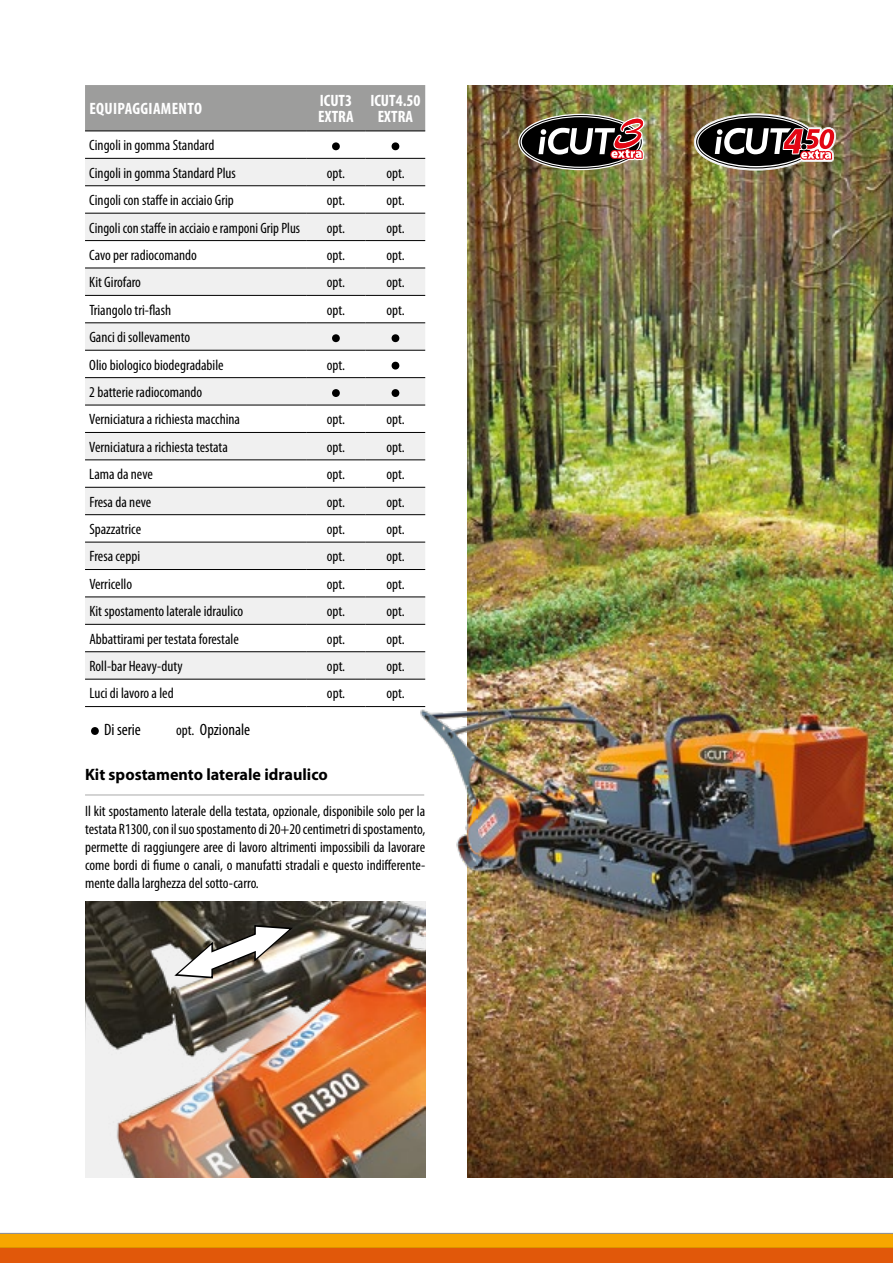
<style>
.page{position:relative;width:893px;height:1263px;background:#fff}
.page>*{position:absolute;margin:0;border:0;box-sizing:border-box;transform-origin:0 0}
.t1{font:700 16.5px "Myriad Pro";color:#000}
.t2{font:700 condensed 16.5px/16.5px "Myriad Pro";color:#fff}
.t3{font:condensed 16.5px "Myriad Pro";color:#000}
.t4{font:700 condensed 16.5px "Myriad Pro";letter-spacing:.02em;color:#fff}
.t5{font:condensed 15px/18px "Myriad Pro";color:#000}
.s1{font-size:15px}
</style>
<div class="page">
<div style="left:0;top:1232px;width:893px;height:31px;background:linear-gradient(to right,#f7a600,#f7a600)"></div>
<div style="left:0;top:1235px;width:893px;height:28px;background:#f7a600"></div>
<div style="left:0;top:1247px;width:893px;height:16px;background:#e1580a"></div>
<img style="left:468px;top:85px;width:425px;height:1093px">
<div style="left:85px;top:85px;width:340px;height:46px;background:#9d9d9c"></div>
<svg style="left:85px;top:159px;width:340px;height:520px;fill:#f0f0f0"></svg>
<hr style="left:85px;top:131px;width:221px;height:1px;background:#000">
<hr style="left:306px;top:131px;width:60px;height:1px;background:#000">
<hr style="left:366px;top:131px;width:59px;height:1px;background:#000">
<hr style="left:85px;top:158px;width:221px;height:1px;background:#000">
<hr style="left:306px;top:158px;width:60px;height:1px;background:#000">
<hr style="left:366px;top:158px;width:59px;height:1px;background:#000">
<hr style="left:85px;top:185px;width:221px;height:1px;background:#000">
<hr style="left:306px;top:185px;width:60px;height:1px;background:#000">
<hr style="left:366px;top:185px;width:59px;height:1px;background:#000">
<hr style="left:85px;top:213px;width:221px;height:1px;background:#000">
<hr style="left:306px;top:213px;width:60px;height:1px;background:#000">
<hr style="left:366px;top:213px;width:59px;height:1px;background:#000">
<hr style="left:85px;top:240px;width:221px;height:1px;background:#000">
<hr style="left:306px;top:240px;width:60px;height:1px;background:#000">
<hr style="left:366px;top:240px;width:59px;height:1px;background:#000">
<hr style="left:85px;top:268px;width:221px;height:1px;background:#000">
<hr style="left:306px;top:268px;width:60px;height:1px;background:#000">
<hr style="left:366px;top:268px;width:59px;height:1px;background:#000">
<hr style="left:85px;top:295px;width:221px;height:1px;background:#000">
<hr style="left:306px;top:295px;width:60px;height:1px;background:#000">
<hr style="left:366px;top:295px;width:59px;height:1px;background:#000">
<hr style="left:85px;top:322px;width:221px;height:1px;background:#000">
<hr style="left:306px;top:322px;width:60px;height:1px;background:#000">
<hr style="left:366px;top:322px;width:59px;height:1px;background:#000">
<hr style="left:85px;top:350px;width:221px;height:1px;background:#000">
<hr style="left:306px;top:350px;width:60px;height:1px;background:#000">
<hr style="left:366px;top:350px;width:59px;height:1px;background:#000">
<hr style="left:85px;top:377px;width:221px;height:1px;background:#000">
<hr style="left:306px;top:377px;width:60px;height:1px;background:#000">
<hr style="left:366px;top:377px;width:59px;height:1px;background:#000">
<hr style="left:85px;top:405px;width:221px;height:1px;background:#000">
<hr style="left:306px;top:405px;width:60px;height:1px;background:#000">
<hr style="left:366px;top:405px;width:59px;height:1px;background:#000">
<hr style="left:85px;top:432px;width:221px;height:1px;background:#000">
<hr style="left:306px;top:432px;width:60px;height:1px;background:#000">
<hr style="left:366px;top:432px;width:59px;height:1px;background:#000">
<hr style="left:85px;top:460px;width:221px;height:1px;background:#000">
<hr style="left:306px;top:460px;width:60px;height:1px;background:#000">
<hr style="left:366px;top:460px;width:59px;height:1px;background:#000">
<hr style="left:85px;top:487px;width:221px;height:1px;background:#000">
<hr style="left:306px;top:487px;width:60px;height:1px;background:#000">
<hr style="left:366px;top:487px;width:59px;height:1px;background:#000">
<hr style="left:85px;top:514px;width:221px;height:1px;background:#000">
<hr style="left:306px;top:514px;width:60px;height:1px;background:#000">
<hr style="left:366px;top:514px;width:59px;height:1px;background:#000">
<hr style="left:85px;top:542px;width:221px;height:1px;background:#000">
<hr style="left:306px;top:542px;width:60px;height:1px;background:#000">
<hr style="left:366px;top:542px;width:59px;height:1px;background:#000">
<hr style="left:85px;top:569px;width:221px;height:1px;background:#000">
<hr style="left:306px;top:569px;width:60px;height:1px;background:#000">
<hr style="left:366px;top:569px;width:59px;height:1px;background:#000">
<hr style="left:85px;top:597px;width:221px;height:1px;background:#000">
<hr style="left:306px;top:597px;width:60px;height:1px;background:#000">
<hr style="left:366px;top:597px;width:59px;height:1px;background:#000">
<hr style="left:85px;top:624px;width:221px;height:1px;background:#000">
<hr style="left:306px;top:624px;width:60px;height:1px;background:#000">
<hr style="left:366px;top:624px;width:59px;height:1px;background:#000">
<hr style="left:85px;top:651px;width:221px;height:1px;background:#000">
<hr style="left:306px;top:651px;width:60px;height:1px;background:#000">
<hr style="left:366px;top:651px;width:59px;height:1px;background:#000">
<hr style="left:85px;top:679px;width:221px;height:1px;background:#000">
<hr style="left:306px;top:679px;width:60px;height:1px;background:#000">
<hr style="left:366px;top:679px;width:59px;height:1px;background:#000">
<hr style="left:85px;top:706px;width:221px;height:1px;background:#000">
<hr style="left:306px;top:706px;width:60px;height:1px;background:#000">
<hr style="left:366px;top:706px;width:59px;height:1px;background:#000">
<div style="left:332px;top:142px;width:8px;height:8px;background:#000;border-radius:50%"></div>
<div style="left:392px;top:142px;width:7px;height:8px;background:#000;border-radius:50%"></div>
<div style="left:332px;top:334px;width:8px;height:8px;background:#000;border-radius:50%"></div>
<div style="left:392px;top:334px;width:7px;height:8px;background:#000;border-radius:50%"></div>
<div style="left:392px;top:362px;width:7px;height:8px;background:#000;border-radius:50%"></div>
<div style="left:332px;top:389px;width:8px;height:8px;background:#000;border-radius:50%"></div>
<div style="left:392px;top:389px;width:7px;height:8px;background:#000;border-radius:50%"></div>
<div style="left:91px;top:727px;width:8px;height:8px;background:#000;border-radius:50%"></div>
<img style="left:86px;top:901px;width:339px;height:277px">
<svg style="left:173px;top:907px;width:122px;height:89px"></svg>
<hr style="left:85px;top:794px;width:339px;height:2px;background:#c6c6c6">
<img style="left:415px;top:694px;width:62px;height:182px">
<img style="left:694px;top:114px;width:142px;height:56px">
<img style="left:518px;top:114px;width:126px;height:56px">
<p class="t4" style="left:89px;top:98px;width:114px">EQUIPAGGIAMENTO</p>
<p class="t2" style="left:318px;top:92px;width:37px">ICUT3<br>EXTRA</p>
<p class="t2" style="left:370px;top:92px;width:52px;text-align:center">ICUT4.50<br>EXTRA</p>
<p class="t5" style="left:89px;top:131px;width:148px;line-height:27.5px">Cingoli in gomma Standard<br>Cingoli in gomma Standard Plus</p>
<p class="t5" style="left:327px;top:164px;width:20px">opt.</p>
<p class="t5" style="left:386px;top:164px;width:20px">opt.</p>
<p class="t5" style="left:89px;top:191px;width:146px">Cingoli con staffe in acciaio Grip</p>
<p class="t5" style="left:327px;top:191px;width:20px">opt.</p>
<p class="t5" style="left:386px;top:191px;width:20px">opt.</p>
<p class="t5" style="left:89px;top:218px;width:212px">Cingoli con staffe in acciaio e ramponi Grip Plus</p>
<p class="t5" style="left:327px;top:218px;width:20px">opt.</p>
<p class="t5" style="left:386px;top:218px;width:20px">opt.</p>
<p class="t5" style="left:89px;top:246px;width:109px">Cavo per radiocomando</p>
<p class="t5" style="left:327px;top:246px;width:20px">opt.</p>
<p class="t5" style="left:386px;top:246px;width:20px">opt.</p>
<p class="t5" style="left:89px;top:273px;width:53px">Kit Girofaro</p>
<p class="t5" style="left:327px;top:273px;width:20px">opt.</p>
<p class="t5" style="left:386px;top:273px;width:20px">opt.</p>
<p class="t5" style="left:89px;top:301px;width:83px">Triangolo tri-flash</p>
<p class="t5" style="left:327px;top:301px;width:20px">opt.</p>
<p class="t5" style="left:386px;top:301px;width:20px">opt.</p>
<p class="t5" style="left:89px;top:323px;width:136px;line-height:27.5px">Ganci di sollevamento<br>Olio biologico biodegradabile</p>
<p class="t5" style="left:327px;top:355px;width:20px">opt.</p>
<p class="t5" style="left:89px;top:378px;width:152px;line-height:27.5px">2 batterie radiocomando<br>Verniciatura a richiesta macchina</p>
<p class="t5" style="left:327px;top:410px;width:20px">opt.</p>
<p class="t5" style="left:386px;top:410px;width:20px">opt.</p>
<p class="t5" style="left:89px;top:438px;width:140px">Verniciatura a richiesta testata</p>
<p class="t5" style="left:327px;top:438px;width:20px">opt.</p>
<p class="t5" style="left:386px;top:438px;width:20px">opt.</p>
<p class="t5" style="left:89px;top:465px;width:65px">Lama da neve</p>
<p class="t5" style="left:327px;top:465px;width:20px">opt.</p>
<p class="t5" style="left:386px;top:465px;width:20px">opt.</p>
<p class="t5" style="left:89px;top:492px;width:63px">Fresa da neve</p>
<p class="t5" style="left:327px;top:492px;width:20px">opt.</p>
<p class="t5" style="left:386px;top:492px;width:20px">opt.</p>
<p class="t5" style="left:89px;top:520px;width:53px">Spazzatrice</p>
<p class="t5" style="left:327px;top:520px;width:20px">opt.</p>
<p class="t5" style="left:386px;top:520px;width:20px">opt.</p>
<p class="t5" style="left:89px;top:547px;width:52px">Fresa ceppi</p>
<p class="t5" style="left:327px;top:547px;width:20px">opt.</p>
<p class="t5" style="left:386px;top:547px;width:20px">opt.</p>
<p class="t5" style="left:89px;top:575px;width:44px">Verricello</p>
<p class="t5" style="left:327px;top:575px;width:20px">opt.</p>
<p class="t5" style="left:386px;top:575px;width:20px">opt.</p>
<p class="t5" style="left:89px;top:602px;width:155px">Kit spostamento laterale idraulico</p>
<p class="t5" style="left:327px;top:602px;width:20px">opt.</p>
<p class="t5" style="left:386px;top:602px;width:20px">opt.</p>
<p class="t5" style="left:89px;top:629px;width:151px">Abbattirami per testata forestale</p>
<p class="t5" style="left:327px;top:629px;width:20px">opt.</p>
<p class="t5" style="left:386px;top:629px;width:20px">opt.</p>
<p class="t5" style="left:89px;top:657px;width:95px">Roll-bar Heavy-duty</p>
<p class="t5" style="left:327px;top:657px;width:20px">opt.</p>
<p class="t5" style="left:386px;top:657px;width:20px">opt.</p>
<p class="t5" style="left:89px;top:684px;width:86px">Luci di lavoro a led</p>
<p class="t5" style="left:327px;top:684px;width:20px">opt.</p>
<p class="t5" style="left:386px;top:684px;width:20px">opt.</p>
<p class="t3" style="left:104px;top:719px;width:38px">Di serie</p>
<p class="t3" style="left:176px;top:719px;width:76px"><span class="s1">opt.</span> Opzionale</p>
<p class="t1" style="left:85px;top:764px;width:244px">Kit spostamento laterale idraulico</p>
<p class="t5" style="left:85px;top:802px;width:342px;text-align:justify">Il kit spostamento laterale della testata, opzionale, disponibile solo per la testata R1300, con il suo spostamento di 20+20 centimetri di spostamento, permette di raggiungere aree di lavoro altrimenti impossibili da lavorare come bordi di fiume o canali, o manufatti stradali e questo indifferente&shy;mente dalla larghezza del sotto-carro.</p>
</div>
